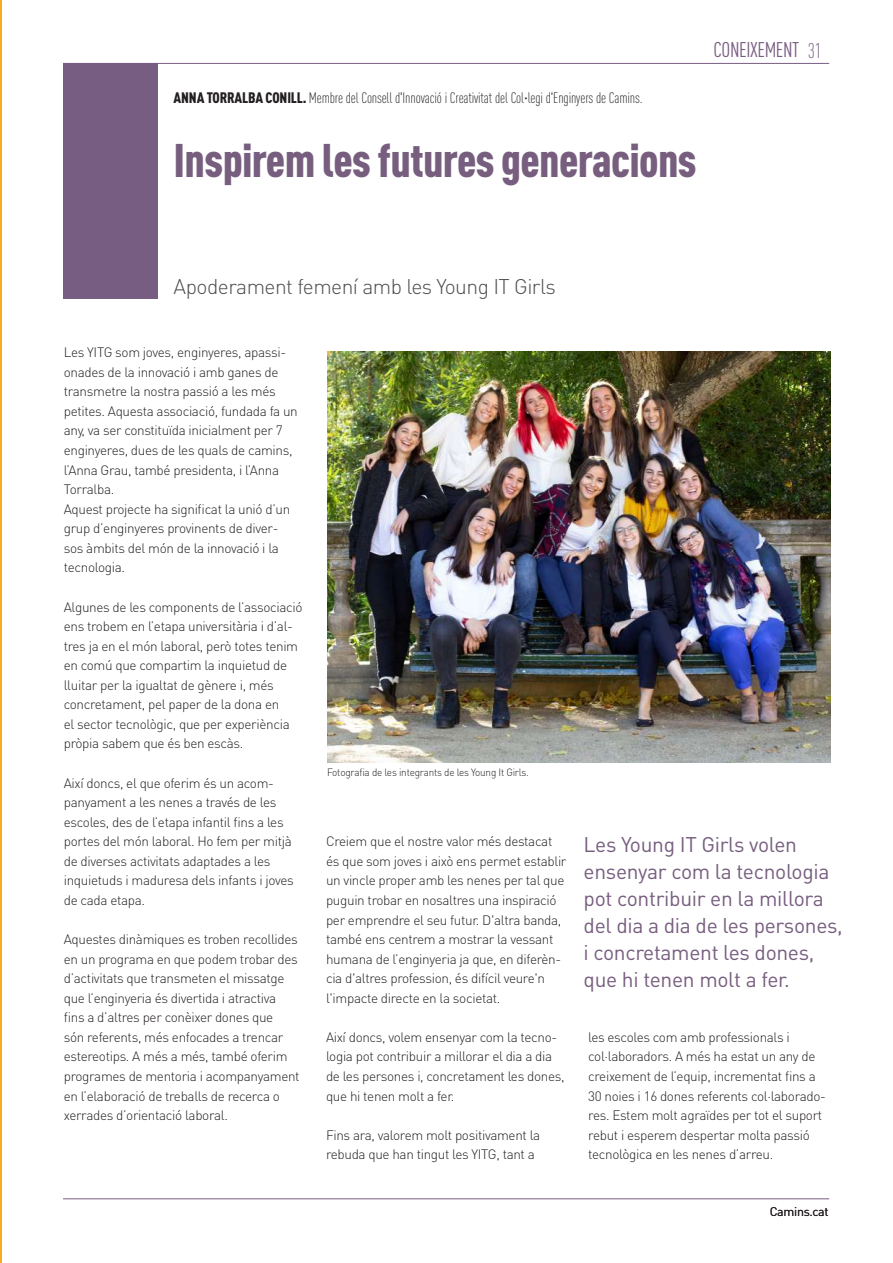
<style>
.page{position:relative;width:893px;height:1263px;background:#fff}
.page>*{position:absolute;margin:0;border:0;box-sizing:border-box;transform-origin:0 0}
.t1{font:900 46.5px "DIN Cond";letter-spacing:-.015em;color:#775e7f}
.t2{font:21px/27px "DIN Pro";letter-spacing:-.015em;color:#775e7f}
.t3{font:300 21px "DIN Pro";letter-spacing:-.025em;color:#4d4d4f}
.t4{font:21px "DIN Cond";letter-spacing:-.02em;color:#785d82}
.t5{font:300 15px "DIN Cond";letter-spacing:-.01em;color:#231f20}
.t6{font:300 13.5px/19.5px "DIN Pro";letter-spacing:-.025em;color:#231f20}
.t7{font:12.45px "DIN Pro";letter-spacing:-.025em;color:#231f20}
.t8{font:300 10.5px "DIN Pro";letter-spacing:-.02em;color:#231f20;scale:.95 1}
.s1{font-weight:900}
.s2{font-weight:300}
</style>
<div class="page">
<hr style="left:63px;top:1198px;width:766px;height:1px;background:#785d82">
<hr style="left:0;top:0;width:1px;height:1263px;background:#faab24">
<hr style="left:63px;top:63px;width:766px;height:1px;background:#785d82">
<div style="left:64px;top:64px;width:94px;height:235px;background:#785d82"></div>
<img style="left:327px;top:351px;width:503px;height:412px">
<p class="t5" style="left:174px;top:89px;width:470px"><span class="s1">ANNA TORRALBA CONILL.</span> Membre del Consell d'Innovació i Creativitat del Col·legi d'Enginyers de Camins.</p>
<h1 class="t1" style="left:174px;top:131px;width:525px">Inspirem les futures generacions</h1>
<h2 class="t4" style="left:714px;top:38px;width:110px">CONEIXEMENT <span class="s2">31</span></h2>
<h2 class="t3" style="left:174px;top:272px;width:384px">Apoderament femení amb les Young IT Girls</h2>
<p class="t6" style="left:64px;top:342px;width:236px">Les YITG som joves, enginyeres, apassi&shy;onades de la innovació i amb ganes de transmetre la nostra passió a les més petites. Aquesta associació, fundada fa un any, va ser constituïda inicialment per 7 enginyeres, dues de les quals de camins, l’Anna Grau, també presidenta, i l’Anna Torralba.<br>Aquest projecte ha significat la unió d’un grup d’enginyeres provinents de diver&shy;sos àmbits del món de la innovació i la tecnologia.</p>
<p class="t6" style="left:64px;top:596px;width:240px">Algunes de les components de l’associació ens trobem en l’etapa universitària i d’al&shy;tres ja en el món laboral, però totes tenim en comú que compartim la inquietud de lluitar per la igualtat de gènere i, més concretament, pel paper de la dona en<br>el sector tecnològic, que per experiència pròpia sabem que és ben escàs.</p>
<p class="t6" style="left:64px;top:772px;width:232px">Així doncs, el que oferim és un acom&shy;panyament a les nenes a través de les escoles, des de l’etapa infantil fins a les portes del món laboral. Ho fem per mitjà de diverses activitats adaptades a les inquietuds i maduresa dels infants i joves de cada etapa.</p>
<p class="t6" style="left:64px;top:929px;width:237px">Aquestes dinàmiques es troben recollides en un programa en que podem trobar des d’activitats que transmeten el missatge que l’enginyeria és divertida i atractiva fins a d’altres per conèixer dones que<br>són referents, més enfocades a trencar estereotips. A més a més, també oferim programes de mentoria i acompanyament en l’elaboració de treballs de recerca o xerrades d’orientació laboral.</p>
<p class="t8" style="left:327px;top:765px;width:214px">Fotografia de les integrants de les Young It Girls.</p>
<p class="t6" style="left:326px;top:831px;width:242px">Creiem que el nostre valor més destacat és que som joves i això ens permet establir un vincle proper amb les nenes per tal que puguin trobar en nosaltres una inspiració per emprendre el seu futur. D'altra banda, també ens centrem a mostrar la vessant humana de l’enginyeria ja que, en diferèn&shy;cia d'altres profession, és difícil veure'n l'impacte directe en la societat.</p>
<p class="t6" style="left:326px;top:1027px;width:240px">Així doncs, volem ensenyar com la tecno&shy;logia pot contribuir a millorar el dia a dia de les persones i, concretament les dones, que hi tenen molt a fer.</p>
<p class="t6" style="left:326px;top:1124px;width:216px">Fins ara, valorem molt positivament la rebuda que han tingut les YITG, tant a</p>
<h2 class="t2" style="left:584px;top:830px;width:261px">Les Young IT Girls volen ensenyar com la tecnologia pot contribuir en la millora del dia a dia de les persones, i concretament les dones, que hi tenen molt a fer.</h2>
<p class="t6" style="left:588px;top:1027px;width:239px">les escoles com amb professionals i col·laboradors. A més ha estat un any de creixement de l’equip, incrementat fins a 30 noies i 16 dones referents col·laborado&shy;res. Estem molt agraïdes per tot el suport rebut i esperem despertar molta passió tecnològica en les nenes d’arreu.</p>
<p class="t7" style="left:770px;top:1203px;width:60px">Camins.cat</p>
</div>
